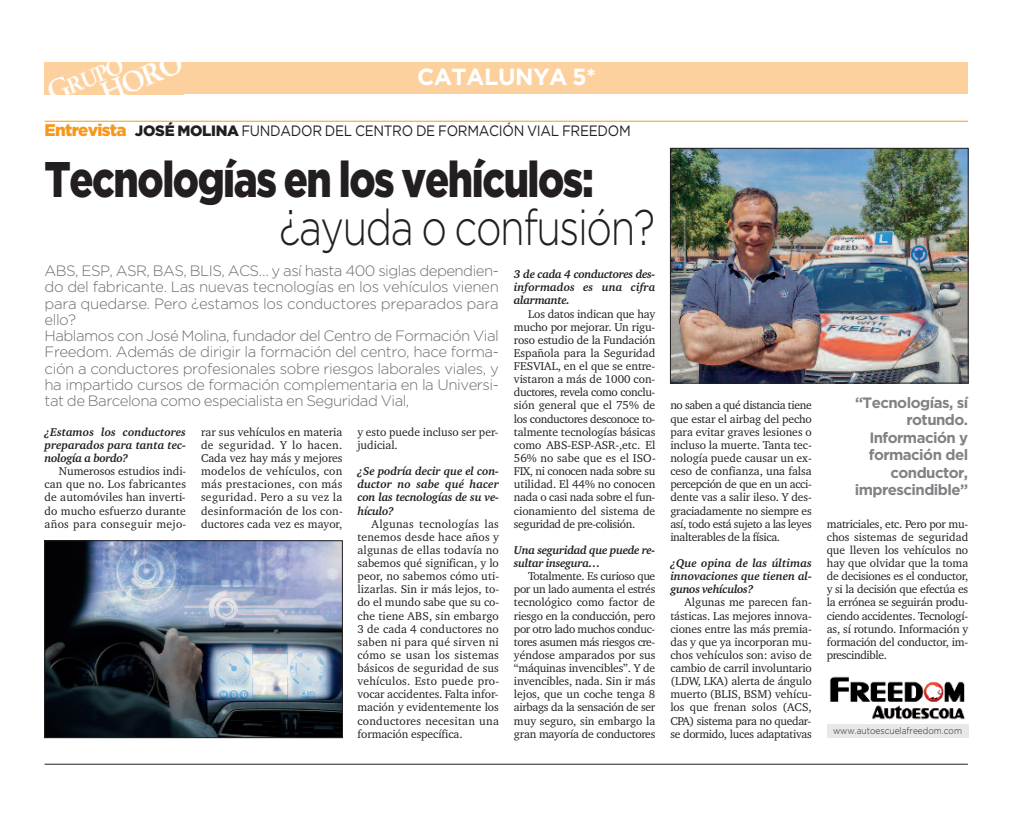
<style>
.page{position:relative;width:1025px;height:826px;background:#fff}
.page>*{position:absolute;margin:0;border:0;box-sizing:border-box;transform-origin:0 0}
.t1{font:900 50px "Gotham";letter-spacing:-.035em;color:#231f20;scale:.8 1}
.t2{font:300 50px "Gotham";letter-spacing:-.035em;color:#231f20;scale:.8 1}
.t3{font:700 23.25px "Gotham";letter-spacing:-.02em;color:#fff}
.t4{font:300 15px/16.2px "Gotham";letter-spacing:-.03em;color:#6c6d70}
.t5{font:700 15px/17.5px "Gotham";letter-spacing:-.035em;color:#808285;text-align:right}
.t6{font:15px "Gotham";letter-spacing:-.02em;color:#231f20;scale:.9 1}
.t7{font:11.62px/13.1px "Charter IT Cby BT";letter-spacing:-.005em;color:#231f20;text-align:justify}
.t8{font:italic 700 11.62px/13.1px "Charter IT Cby BT";letter-spacing:-.02em;color:#231f20;text-align:justify}
.t9{font:300 9.38px "Gotham";color:#231f20;scale:.9 1}
.s1{font-weight:900;font-size:16.88px;color:#f7971d}
.s2{font-weight:900}
</style>
<div class="page">
<div style="left:826px;top:724px;width:141px;height:13px;background:#e7e8e9"></div>
<img style="left:47px;top:542px;width:293px;height:193px">
<div style="left:45px;top:540px;width:297px;height:197px;border:1px solid #231f20"></div>
<img style="left:672px;top:150px;width:293px;height:231px">
<div style="left:670px;top:148px;width:297px;height:235px;border:1px solid #231f20"></div>
<img style="left:829px;top:676px;width:135px;height:44px">
<hr style="left:45px;top:764px;width:922px;height:1px;background:#231f20">
<hr style="left:45px;top:121px;width:922px;height:1px;background:#f7971d">
<div style="left:45px;top:62px;width:922px;height:32px;background:#fdd19e"></div>
<img style="left:45px;top:62px;width:139px;height:33px">
<h2 class="t3" style="left:417px;top:63px;width:180px">CATALUNYA 5*</h2>
<p class="t6" style="left:45px;top:123px;width:652px"><span class="s1">Entrevista</span> <span class="s2">JOSÉ MOLINA</span> FUNDADOR DEL CENTRO DE FORMACIÓN VIAL FREEDOM</p>
<h1 class="t1" style="left:45px;top:150px;width:687px">Tecnologías en los vehículos:</h1>
<h1 class="t2" style="left:279px;top:200px;width:471px">¿ayuda o confusión?</h1>
<p class="t4" style="left:45px;top:262px;width:455px">ABS, ESP, ASR, BAS, BLIS, ACS… y así hasta 400 siglas dependien&shy;do del fabricante. Las nuevas tecnologías en los vehículos vienen para quedarse. Pero ¿estamos los conductores preparados para ello?<br>Hablamos con José Molina, fundador del Centro de Formación Vial Freedom. Además de dirigir la formación del centro, hace forma&shy;ción a conductores profesionales sobre riesgos laborales viales, y ha impartido cursos de formación complementaria en la Universi&shy;tat de Barcelona como especialista en Seguridad Vial,</p>
<p class="t8" style="left:45px;top:426px;width:143px">¿Estamos los conductores preparados para tanta tec&shy;nología a bordo?</p>
<p class="t7" style="left:45px;top:465px;width:143px;text-indent:14px">Numerosos estudios indi&shy;can que no. Los fabricantes de automóviles han inverti&shy;do mucho esfuerzo durante años para conseguir mejo-</p>
<p class="t7" style="left:201px;top:426px;width:143px">rar sus vehículos en materia de seguridad. Y lo hacen.<br>Cada vez hay más y mejores modelos de vehículos, con más prestaciones, con más seguridad. Pero a su vez la desinformación de los con&shy;ductores cada vez es mayor,</p>
<p class="t7" style="left:357px;top:426px;width:142px">y esto puede incluso ser per&shy;judicial.</p>
<p class="t8" style="left:357px;top:465px;width:143px">¿Se podría decir que el con&shy;ductor no sabe qué hacer con las tecnologías de su ve&shy;hículo?</p>
<p class="t7" style="left:357px;top:518px;width:143px;text-indent:14px">Algunas tecnologías las tenemos desde hace años y algunas de ellas todavía no sabemos qué significan, y lo peor, no sabemos cómo uti&shy;lizarlas. Sin ir más lejos, to&shy;do el mundo sabe que su co&shy;che tiene ABS, sin embargo 3 de cada 4 conductores no saben ni para qué sirven ni cómo se usan los sistemas básicos de seguridad de sus vehículos. Esto puede pro&shy;vocar accidentes. Falta infor&shy;mación y evidentemente los conductores necesitan una formación específica.</p>
<p class="t8" style="left:513px;top:268px;width:143px">3 de cada 4 conductores des&shy;informados es una cifra alarmante.</p>
<p class="t7" style="left:513px;top:308px;width:143px;text-indent:14px">Los datos indican que hay mucho por mejorar. Un rigu&shy;roso estudio de la Fundación Española para la Seguridad FESVIAL, en el que se entre&shy;vistaron a más de 1000 con&shy;ductores, revela como conclu&shy;sión general que el 75% de los conductores desconoce to&shy;talmente tecnologías básicas como ABS-ESP-ASR-,etc. El 56% no sabe que es el ISO-FIX, ni conocen nada sobre su utilidad. El 44% no conocen nada o casi nada sobre el fun&shy;cionamiento del sistema de seguridad de pre-colisión.</p>
<p class="t8" style="left:513px;top:544px;width:143px">Una seguridad que puede re&shy;sultar insegura…</p>
<p class="t7" style="left:513px;top:570px;width:143px;text-indent:14px">Totalmente. Es curioso que por un lado aumenta el estrés tecnológico como factor de riesgo en la conducción, pero por otro lado muchos conduc&shy;tores asumen más riesgos cre&shy;yéndose amparados por sus “máquinas invencibles”. Y de invencibles, nada. Sin ir más lejos, que un coche tenga 8 airbags da la sensación de ser muy seguro, sin embargo la gran mayoría de conductores</p>
<p class="t7" style="left:670px;top:400px;width:143px">no saben a qué distancia tiene que estar el airbag del pecho para evitar graves lesiones o incluso la muerte. Tanta tec&shy;nología puede causar un ex&shy;ceso de confianza, una falsa percepción de que en un acci&shy;dente vas a salir ileso. Y des&shy;graciadamente no siempre es así, todo está sujeto a las leyes inalterables de la física.</p>
<p class="t8" style="left:670px;top:557px;width:143px">¿Que opina de las últimas innovaciones que tienen al&shy;gunos vehículos?</p>
<p class="t7" style="left:670px;top:597px;width:143px;text-indent:14px">Algunas me parecen fan&shy;tásticas. Las mejores innova&shy;ciones entre las más premia&shy;das y que ya incorporan mu&shy;chos vehículos son: aviso de cambio de carril involuntario (LDW, LKA) alerta de ángulo muerto (BLIS, BSM) vehícu&shy;los que frenan solos (ACS, CPA) sistema para no quedar&shy;se dormido, luces adaptativas</p>
<p class="t5" style="left:854px;top:393px;width:115px">“Tecnologías, sí rotundo.<br>Información y formación del conductor, imprescindible”</p>
<p class="t7" style="left:826px;top:518px;width:143px">matriciales, etc. Pero por mu&shy;chos sistemas de seguridad que lleven los vehículos no hay que olvidar que la toma de decisiones es el conductor, y si la decisión que efectúa es la errónea se seguirán produ&shy;ciendo accidentes. Tecnologí&shy;as, sí rotundo. Información y formación del conductor, im&shy;prescindible.</p>
<p class="t9" style="left:832px;top:725px;width:145px">www.autoescuelafreedom.com</p>
</div>
